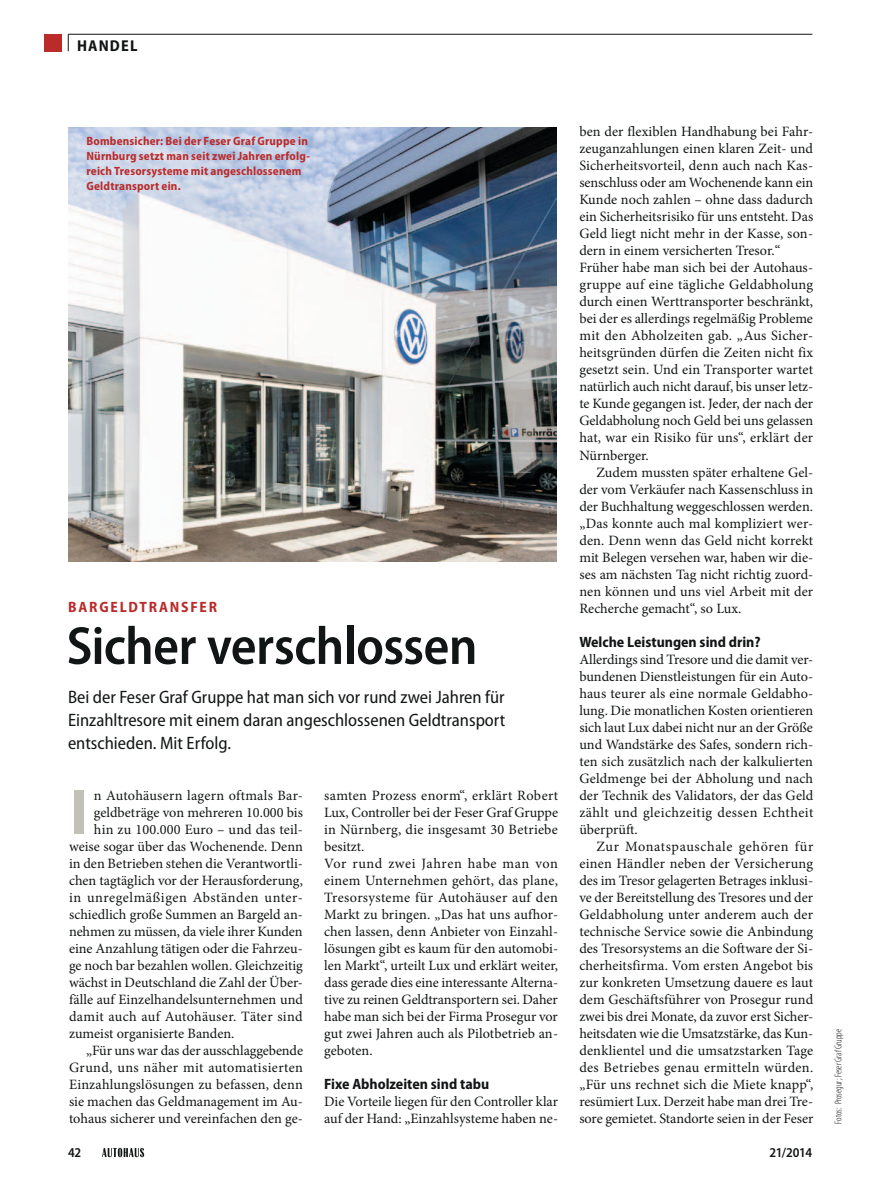
<style>
.page{position:relative;width:893px;height:1187px;background:#fff}
.page>*{position:absolute;margin:0;border:0;box-sizing:border-box;transform-origin:0 0}
.Grundtext_Initial_3Z{font:700 semi-condensed 64.65px "Myriad Pro";color:#c2c1b7}
.Titel_36_Punkt{font:600 semi-condensed 54px "Myriad Pro";letter-spacing:-.01em;color:#121515}
.Vorspann_x{font:semi-condensed 18px/22.5px "Myriad Pro";color:#121515;text-align:justify}
.Rubrik_x{font:700 semi-condensed 15.75px "Myriad Pro";letter-spacing:.075em;color:#121515}
.Zwischenüberschrift{font:700 semi-condensed 15px "Myriad Pro";color:#121515}
.Dachzeile_Rot{font:700 semi-condensed 15px "Myriad Pro";letter-spacing:.12em;color:#ba2b2a}
.Grundtext_x{font:14.25px/17px "Minion Pro";color:#121515;text-align:justify}
.Grundtext_Einzug{font:14.25px/17px "Minion Pro";color:#121515;text-align:justify}
.Grundtext_Initial_3Z-2{font:14.25px "Minion Pro";color:#121515}
.Grundtext_Initial_3Z-3{font:14.25px "Minion Pro";letter-spacing:.02em;color:#121515}
.Grundtext_Initial_3Z-4{font:14.25px "Minion Pro";letter-spacing:.04em;color:#121515}
.NoXML_Pagina{font:600 semi-condensed 13.5px "Myriad Pro";letter-spacing:-.025em;color:#121515}
.Bildunterschrift_Rot{font:700 semi-condensed 12px/15px "Myriad Pro";letter-spacing:.015em;color:#ba2b2a}
.Bildquelle_x{font:300 condensed 9.75px "Myriad Pro";color:#121515}
</style>
<div class="page">
<img style="left:68px;top:128px;width:489px;height:433px">
<div style="left:44px;top:34px;width:17px;height:17px;background:#ba2b2a"></div>
<hr style="left:68px;top:34px;width:744px;height:1px;background:#121515">
<svg style="left:68px;top:34px;width:1px;height:17px"></svg>
<svg style="left:102px;top:1147px;width:42px;height:10px"></svg>
<p class="Rubrik_x" style="left:77px;top:37px;width:62px">HANDEL</p>
<p class="Bildunterschrift_Rot" style="left:86px;top:134px;width:225px">Bombensicher: Bei der Feser Graf Gruppe in Nürnburg setzt man seit zwei Jahren erfolg&shy;reich Tresorsysteme mit angeschlossenem Geldtransport ein.</p>
<p class="Dachzeile_Rot" style="left:68px;top:599px;width:150px">BARGELDTRANSFER</p>
<p class="Titel_36_Punkt" style="left:67px;top:616px;width:412px">Sicher verschlossen</p>
<p class="Vorspann_x" style="left:68px;top:686px;width:439px">Bei der Feser Graf Gruppe hat man sich vor rund zwei Jahren für Einzahltresore mit einem daran angeschlossenen Geldtransport entschieden. Mit Erfolg.</p>
<p class="Grundtext_Initial_3Z" style="left:70px;top:776px;width:19px">I</p>
<p class="Grundtext_Initial_3Z-2" style="left:94px;top:785px;width:211px">n Autohäusern lagern oftmals Bar-</p>
<p class="Grundtext_Einzug" style="left:324px;top:786px;width:236px">samten Prozess enorm“, erklärt Robert Lux, Controller bei der Feser Graf Gruppe in Nürnberg, die insgesamt 30 Betriebe besitzt.</p>
<p class="Grundtext_x" style="left:324px;top:854px;width:235px">Vor rund zwei Jahren habe man von einem Unternehmen gehört, das plane, Tresorsysteme für Autohäuser auf den Markt zu bringen. „Das hat uns aufhor&shy;chen lassen, denn Anbieter von Einzahl&shy;lösungen gibt es kaum für den automobi&shy;len Markt“, urteilt Lux und erklärt weiter, dass gerade dies eine interessante Alterna&shy;tive zu reinen Geldtransportern sei. Daher habe man sich bei der Firma Prosegur vor gut zwei Jahren auch als Pilotbetrieb an&shy;geboten.</p>
<p class="Zwischenüberschrift" style="left:324px;top:1075px;width:167px">Fixe Abholzeiten sind tabu</p>
<p class="Grundtext_x" style="left:324px;top:1093px;width:235px">Die Vorteile liegen für den Controller klar auf der Hand: „Einzahlsysteme haben ne-</p>
<p class="Grundtext_Initial_3Z-2" style="left:94px;top:802px;width:211px">geldbeträge von mehreren 10.000 bis</p>
<p class="Grundtext_Initial_3Z-2" style="left:94px;top:819px;width:211px">hin zu 100.000 Euro – und das teil-</p>
<p class="Grundtext_Initial_3Z-2" style="left:69px;top:836px;width:235px">weise sogar über das Wochenende. Denn</p>
<p class="Grundtext_Initial_3Z-2" style="left:69px;top:853px;width:235px">in den Betrieben stehen die Verantwortli-</p>
<p class="Grundtext_Initial_3Z-2" style="left:69px;top:870px;width:235px">chen tagtäglich vor der Herausforderung,</p>
<p class="Grundtext_Initial_3Z-4" style="left:69px;top:887px;width:235px">in unregelmäßigen Abständen unter-</p>
<p class="Grundtext_Initial_3Z-2" style="left:69px;top:904px;width:235px">schiedlich große Summen an Bargeld an-</p>
<p class="Grundtext_Initial_3Z-2" style="left:69px;top:921px;width:235px">nehmen zu müssen, da viele ihrer Kunden</p>
<p class="Grundtext_Initial_3Z-2" style="left:69px;top:938px;width:235px">eine Anzahlung tätigen oder die Fahrzeu-</p>
<p class="Grundtext_Initial_3Z-2" style="left:69px;top:955px;width:235px">ge noch bar bezahlen wollen. Gleichzeitig</p>
<p class="Grundtext_Initial_3Z-2" style="left:69px;top:972px;width:235px">wächst in Deutschland die Zahl der Über-</p>
<p class="Grundtext_Initial_3Z-2" style="left:69px;top:989px;width:235px">fälle auf Einzelhandelsunternehmen und</p>
<p class="Grundtext_Initial_3Z-3" style="left:69px;top:1006px;width:235px">damit auch auf Autohäuser. Täter sind</p>
<p class="Grundtext_Initial_3Z-2" style="left:69px;top:1023px;width:167px">zumeist organisierte Banden.</p>
<p class="Grundtext_Einzug" style="left:69px;top:1042px;width:235px;text-indent:17px">„Für uns war das der ausschlaggebende Grund, uns näher mit automatisierten Einzahlungslösungen zu befassen, denn sie machen das Geldmanagement im Au&shy;tohaus sicherer und vereinfachen den ge-</p>
<p class="Grundtext_x" style="left:579px;top:123px;width:235px">ben der flexiblen Handhabung bei Fahr&shy;zeuganzahlungen einen klaren Zeit- und Sicherheitsvorteil, denn auch nach Kas&shy;senschluss oder am Wochenende kann ein Kunde noch zahlen – ohne dass dadurch ein Sicherheitsrisiko für uns entsteht. Das Geld liegt nicht mehr in der Kasse, son&shy;dern in einem versicherten Tresor.“</p>
<p class="Grundtext_x" style="left:579px;top:259px;width:235px">Früher habe man sich bei der Autohaus&shy;gruppe auf eine tägliche Geldabholung durch einen Werttransporter beschränkt, bei der es allerdings regelmäßig Probleme mit den Abholzeiten gab. „Aus Sicher&shy;heitsgründen dürfen die Zeiten nicht fix gesetzt sein. Und ein Transporter wartet natürlich auch nicht darauf, bis unser letz&shy;te Kunde gegangen ist. Jeder, der nach der Geldabholung noch Geld bei uns gelassen hat, war ein Risiko für uns“, erklärt der Nürnberger.</p>
<p class="Grundtext_Einzug" style="left:579px;top:463px;width:235px;text-indent:17px">Zudem mussten später erhaltene Gel&shy;der vom Verkäufer nach Kassenschluss in der Buchhaltung weggeschlossen werden. „Das konnte auch mal kompliziert wer&shy;den. Denn wenn das Geld nicht korrekt mit Belegen versehen war, haben wir die&shy;ses am nächsten Tag nicht richtig zuord&shy;nen können und uns viel Arbeit mit der Recherche gemacht“, so Lux.</p>
<p class="Zwischenüberschrift" style="left:579px;top:633px;width:183px">Welche Leistungen sind drin?</p>
<p class="Grundtext_x" style="left:579px;top:650px;width:236px">Allerdings sind Tresore und die damit ver&shy;bundenen Dienstleistungen für ein Auto&shy;haus teurer als eine normale Geldabho&shy;lung. Die monatlichen Kosten orientieren sich laut Lux dabei nicht nur an der Größe und Wandstärke des Safes, sondern rich&shy;ten sich zusätzlich nach der kalkulierten Geldmenge bei der Abholung und nach der Technik des Validators, der das Geld zählt und gleichzeitig dessen Echtheit überprüft.</p>
<p class="Grundtext_Einzug" style="left:579px;top:837px;width:235px;text-indent:17px">Zur Monatspauschale gehören für einen Händler neben der Versicherung des im Tresor gelagerten Betrages inklusi&shy;ve der Bereitstellung des Tresores und der Geldabholung unter anderem auch der technische Service sowie die Anbindung des Tresorsystems an die Software der Si&shy;cherheitsfirma. Vom ersten Angebot bis zur konkreten Umsetzung dauere es laut dem Geschäftsführer von Prosegur rund zwei bis drei Monate, da zuvor erst Sicher&shy;heitsdaten wie die Umsatzstärke, das Kun&shy;denklientel und die umsatzstarken Tage des Betriebes genau ermitteln würden. „Für uns rechnet sich die Miete knapp“, resümiert Lux. Derzeit habe man drei Tre&shy;sore gemietet. Standorte seien in der Feser</p>
<p class="NoXML_Pagina" style="left:68px;top:1144px;width:15px">42</p>
<p class="NoXML_Pagina" style="left:769px;top:1144px;width:44px">21/2014</p>
<p class="Bildquelle_x" style="left:833px;top:1123px;width:96px;rotate:-90deg">Fotos: Prosegur; Feser Graf Gruppe</p>
</div>
